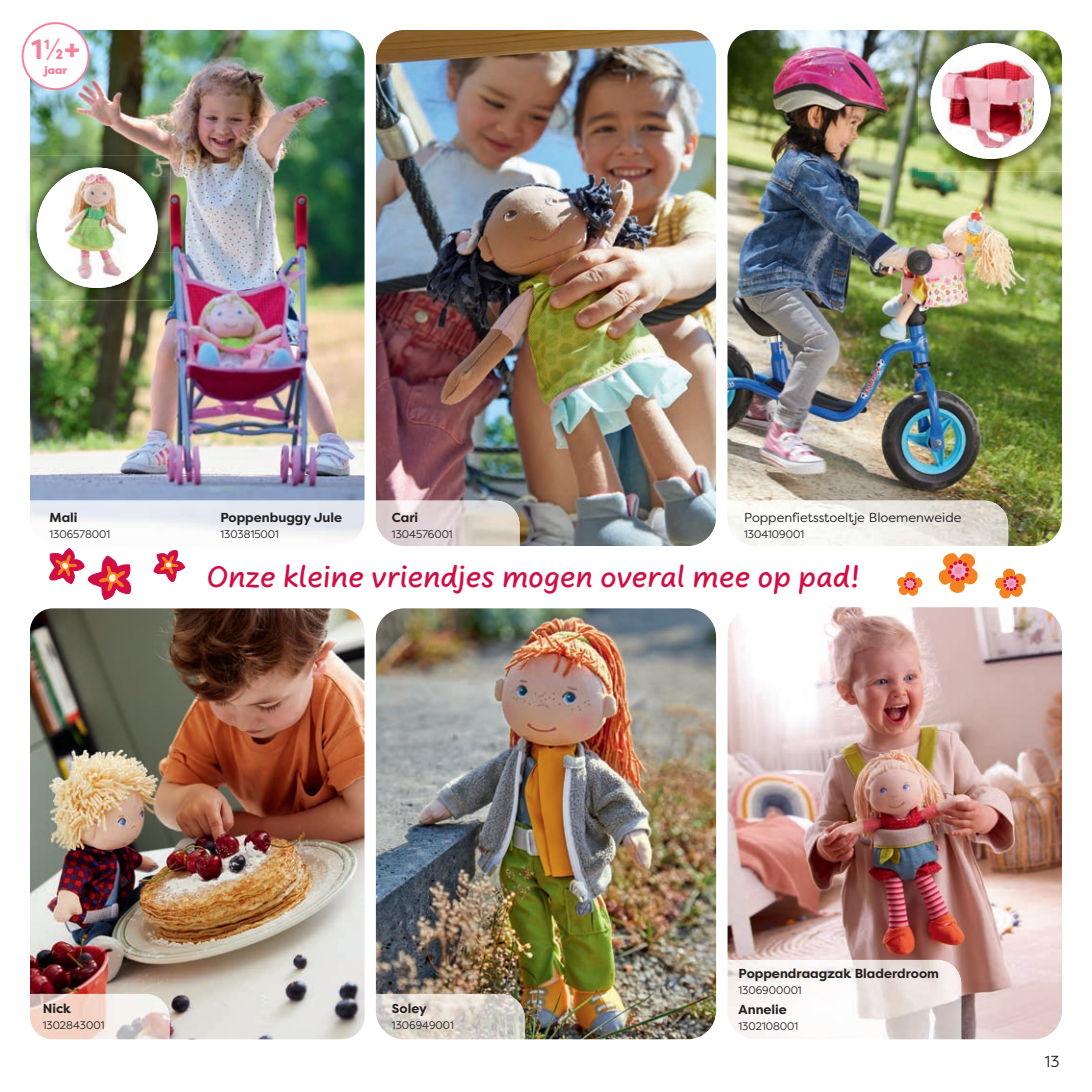
<style>
.page{position:relative;width:1092px;height:1092px;background:#fff}
.page>*{position:absolute;margin:0;border:0;box-sizing:border-box;transform-origin:0 0}
.t1{font:500 32px "Uberhand Pro";letter-spacing:.005em;color:#d20d44}
.t2{font:700 28px "Filson Soft";color:#f3829d}
.t3{font:16px "Filson Pro";color:#231f20;scale:.94 1}
.t4{font:700 13px "Filson Pro";color:#231f20}
.t5{font:13px "Filson Pro";color:#231f20}
.t6{font:11px "Filson Pro";color:#231f20;scale:.94 1}
.t7{font:800 10.8px "Filson Soft";color:#f3829d}
.s1{font-weight:900}
</style>
<div class="page">
<img style="left:727px;top:607px;width:335px;height:432px">
<img style="left:376px;top:608px;width:340px;height:431px">
<img style="left:30px;top:608px;width:334px;height:431px">
<img style="left:30px;top:30px;width:334px;height:471px">
<img style="left:727px;top:30px;width:335px;height:516px">
<img style="left:27px;top:155px;width:143px;height:146px">
<div style="left:37px;top:168px;width:121px;height:120px;background:#fff;border-radius:50%"></div>
<img style="left:65px;top:173px;width:61px;height:106px">
<img style="left:376px;top:30px;width:340px;height:516px">
<img style="left:918px;top:31px;width:144px;height:140px">
<div style="left:930px;top:43px;width:120px;height:116px;background:#fff;border-radius:50%"></div>
<img style="left:942px;top:60px;width:92px;height:88px">
<svg style="left:50px;top:1039px;width:120px;height:1px"></svg>
<img style="left:30px;top:994px;width:140px;height:45px">
<svg style="left:401px;top:1039px;width:124px;height:1px"></svg>
<img style="left:376px;top:994px;width:149px;height:45px">
<img style="left:727px;top:960px;width:234px;height:79px">
<svg style="left:30px;top:501px;width:489px;height:99px"></svg>
<svg style="left:727px;top:501px;width:301px;height:98px"></svg>
<div style="left:23px;top:23px;width:66px;height:66px;background:#fff;border-radius:50%"></div>
<div style="left:22px;top:22px;width:68px;height:68px;border:2px solid #f3829d;border-radius:50%"></div>
<h2 class="t2" style="left:31px;top:31px;width:51px">1<span class="s1">½</span>+</h2>
<p class="t7" style="left:44px;top:64px;width:24px">jaar</p>
<p class="t4" style="left:50px;top:509px;width:29px">Mali</p>
<p class="t6" style="left:50px;top:527px;width:66px">1306578001</p>
<p class="t4" style="left:220px;top:509px;width:123px">Poppenbuggy Jule</p>
<p class="t6" style="left:220px;top:527px;width:64px">1303815001</p>
<p class="t4" style="left:392px;top:509px;width:28px">Cari</p>
<p class="t6" style="left:392px;top:527px;width:66px">1304576001</p>
<p class="t5" style="left:744px;top:509px;width:219px">Poppenfietsstoeltje Bloemenweide</p>
<p class="t6" style="left:744px;top:527px;width:65px">1304109001</p>
<h1 class="t1" style="left:207px;top:553px;width:655px">Onze kleine vriendjes mogen overal mee op pad!</h1>
<p class="t4" style="left:43px;top:1000px;width:30px">Nick</p>
<p class="t6" style="left:43px;top:1018px;width:67px">1302843001</p>
<p class="t4" style="left:392px;top:1000px;width:36px">Soley</p>
<p class="t6" style="left:392px;top:1018px;width:67px">1306949001</p>
<p class="t4" style="left:738px;top:965px;width:202px">Poppendraagzak Bladerdroom</p>
<p class="t6" style="left:738px;top:983px;width:69px">1306900001</p>
<p class="t4" style="left:738px;top:1001px;width:50px">Annelie</p>
<p class="t6" style="left:738px;top:1018px;width:65px">1302108001</p>
<h3 class="t3" style="left:1045px;top:1050px;width:17px">13</h3>
</div>
